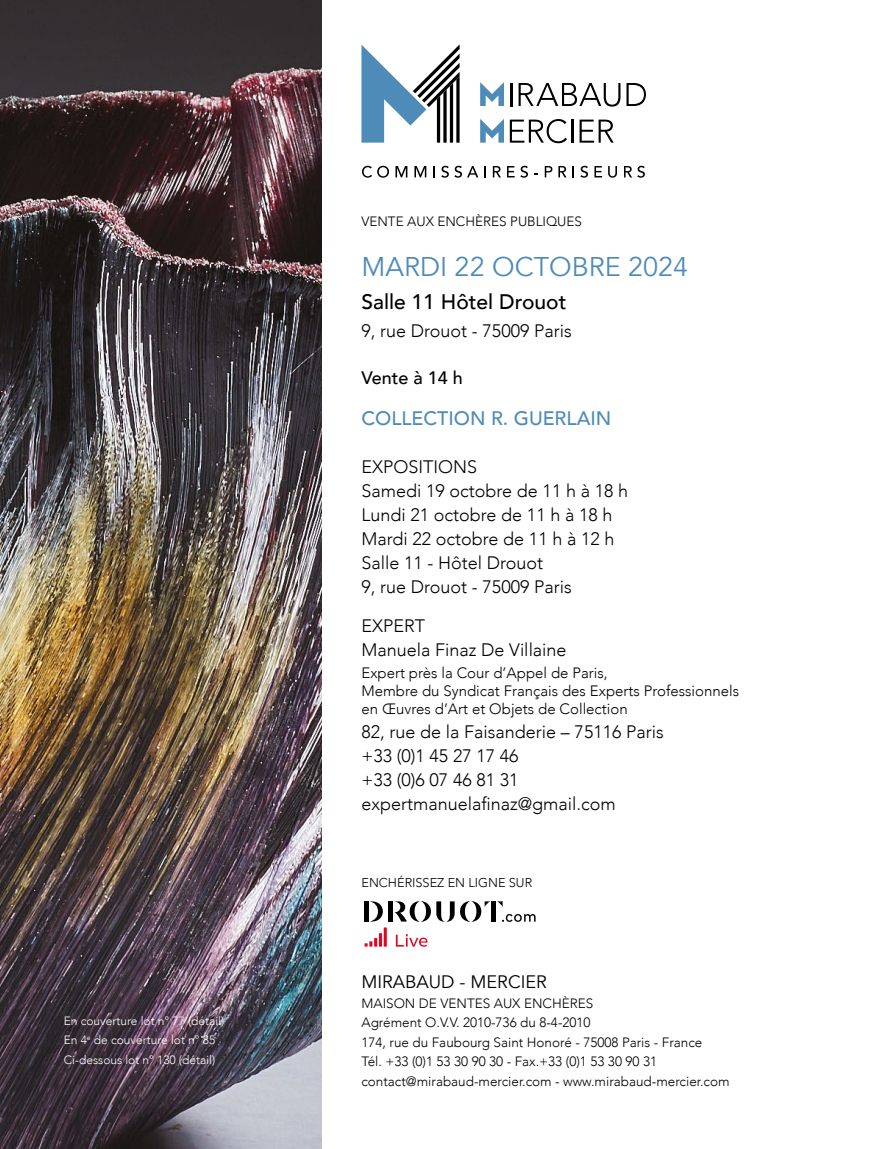
<style>
.page{position:relative;width:893px;height:1149px;background:#fff}
.page>*{position:absolute;margin:0;border:0;box-sizing:border-box;transform-origin:0 0}
.t1{font:27px "Avenir";color:#4e8bb9}
.t2{font:500 21px "Avenir";color:#000}
.t3{font:500 19.5px "Avenir";color:#4e8bb9}
.t4{font:300 18px "Avenir";color:#000}
.t5{font:18px "Avenir";color:#000}
.t6{font:500 18px "Avenir";color:#000}
.t7{font:300 15px/18px "Avenir";color:#000}
.t8{font:300 13.5px "Avenir";color:#000}
.t9{font:300 12.75px "Avenir";color:#000}
.t10{font:300 12px "Avenir";color:#fff}
</style>
<div class="page">
<img style="left:0;top:0;width:321px;height:1148px">
<svg style="left:361px;top:44px;width:99px;height:99px"></svg>
<svg style="left:362px;top:166px;width:27px;height:12px"></svg>
<svg style="left:395px;top:166px;width:12px;height:11px"></svg>
<svg style="left:414px;top:166px;width:12px;height:11px"></svg>
<svg style="left:433px;top:166px;width:2px;height:11px"></svg>
<svg style="left:441px;top:166px;width:37px;height:12px"></svg>
<svg style="left:484px;top:166px;width:2px;height:11px"></svg>
<svg style="left:493px;top:166px;width:8px;height:11px"></svg>
<svg style="left:507px;top:166px;width:21px;height:12px"></svg>
<svg style="left:545px;top:166px;width:7px;height:11px"></svg>
<svg style="left:558px;top:166px;width:8px;height:11px"></svg>
<svg style="left:580px;top:166px;width:8px;height:12px"></svg>
<svg style="left:594px;top:166px;width:8px;height:11px"></svg>
<svg style="left:608px;top:166px;width:9px;height:12px"></svg>
<svg style="left:624px;top:166px;width:21px;height:12px"></svg>
<svg style="left:480px;top:82px;width:24px;height:24px"></svg>
<hr style="left:510px;top:83px;width:2px;height:23px;background:#000">
<svg style="left:519px;top:83px;width:101px;height:24px"></svg>
<svg style="left:626px;top:83px;width:20px;height:23px"></svg>
<svg style="left:480px;top:119px;width:24px;height:24px"></svg>
<svg style="left:510px;top:119px;width:57px;height:24px"></svg>
<hr style="left:571px;top:120px;width:2px;height:23px;background:#000">
<svg style="left:580px;top:120px;width:34px;height:23px"></svg>
<div style="left:388px;top:901px;width:5px;height:20px;background:#000"></div>
<hr style="left:364px;top:901px;width:4px;height:20px;background:#000">
<svg style="left:370px;top:901px;width:13px;height:20px"></svg>
<svg style="left:497px;top:901px;width:6px;height:5px"></svg>
<svg style="left:394px;top:901px;width:96px;height:20px"></svg>
<div style="left:491px;top:901px;width:5px;height:20px;background:#000"></div>
<svg style="left:502px;top:914px;width:34px;height:7px"></svg>
<hr style="left:384px;top:927px;width:3px;height:19px;background:#e40521">
<hr style="left:379px;top:932px;width:3px;height:14px;background:#e40521">
<svg style="left:365px;top:938px;width:12px;height:8px"></svg>
<svg style="left:396px;top:934px;width:31px;height:12px"></svg>
<p class="t10" style="left:64px;top:1013px;width:162px">En couverture lot n° 77 (détail)</p>
<p class="t10" style="left:64px;top:1032px;width:153px">En 4<sup>e</sup> de couverture lot n° 85</p>
<p class="t10" style="left:64px;top:1052px;width:153px">Ci-dessous lot n° 130 (détail)</p>
<p class="t8" style="left:361px;top:213px;width:222px">VENTE AUX ENCHÈRES PUBLIQUES</p>
<p class="t1" style="left:361px;top:250px;width:328px">MARDI 22 OCTOBRE 2024</p>
<p class="t2" style="left:361px;top:284px;width:207px">Salle 11 Hôtel Drouot</p>
<p class="t4" style="left:361px;top:320px;width:212px">9, rue Drouot - 75009 Paris</p>
<p class="t6" style="left:361px;top:362px;width:103px">Vente à 14 h</p>
<p class="t3" style="left:361px;top:401px;width:251px">COLLECTION R. GUERLAIN</p>
<p class="t4" style="left:361px;top:456px;width:117px">EXPOSITIONS</p>
<p class="t4" style="left:361px;top:480px;width:268px">Samedi 19 octobre de 11 h à 18 h</p>
<p class="t4" style="left:361px;top:504px;width:253px">Lundi 21 octobre de 11 h à 18 h</p>
<p class="t4" style="left:361px;top:528px;width:255px">Mardi 22 octobre de 11 h à 12 h</p>
<p class="t4" style="left:361px;top:552px;width:183px">Salle 11 - Hôtel Drouot</p>
<p class="t4" style="left:361px;top:576px;width:212px">9, rue Drouot - 75009 Paris</p>
<p class="t4" style="left:361px;top:615px;width:65px">EXPERT</p>
<p class="t4" style="left:361px;top:639px;width:207px">Manuela Finaz De Villaine</p>
<p class="t7" style="left:361px;top:664px;width:248px">Expert près la Cour d’Appel de Paris,</p>
<p class="t7" style="left:361px;top:682px;width:379px">Membre du Syndicat Français des Experts Professionnels en Œuvres d’Art et Objets de Collection</p>
<p class="t4" style="left:361px;top:721px;width:304px">82, rue de la Faisanderie – 75116 Paris</p>
<p class="t4" style="left:361px;top:745px;width:159px">+33 (0)1 45 27 17 46</p>
<p class="t4" style="left:361px;top:769px;width:159px">+33 (0)6 07 46 81 31</p>
<p class="t4" style="left:361px;top:793px;width:256px">expertmanuelafinaz@gmail.com</p>
<p class="t9" style="left:361px;top:875px;width:172px">ENCHÉRISSEZ EN LIGNE SUR</p>
<p class="t5" style="left:361px;top:971px;width:187px">MIRABAUD - MERCIER</p>
<p class="t8" style="left:361px;top:994px;width:233px">MAISON DE VENTES AUX ENCHÈRES</p>
<p class="t8" style="left:361px;top:1014px;width:231px">Agrément O.V.V. 2010-736 du 8-4-2010</p>
<p class="t8" style="left:361px;top:1033px;width:342px">174, rue du Faubourg Saint Honoré - 75008 Paris - France</p>
<p class="t8" style="left:361px;top:1053px;width:297px">Tél. +33 (0)1 53 30 90 30 - Fax.+33 (0)1 53 30 90 31</p>
<p class="t8" style="left:361px;top:1072px;width:370px">contact@mirabaud-mercier.com - www.mirabaud-mercier.com</p>
</div>
